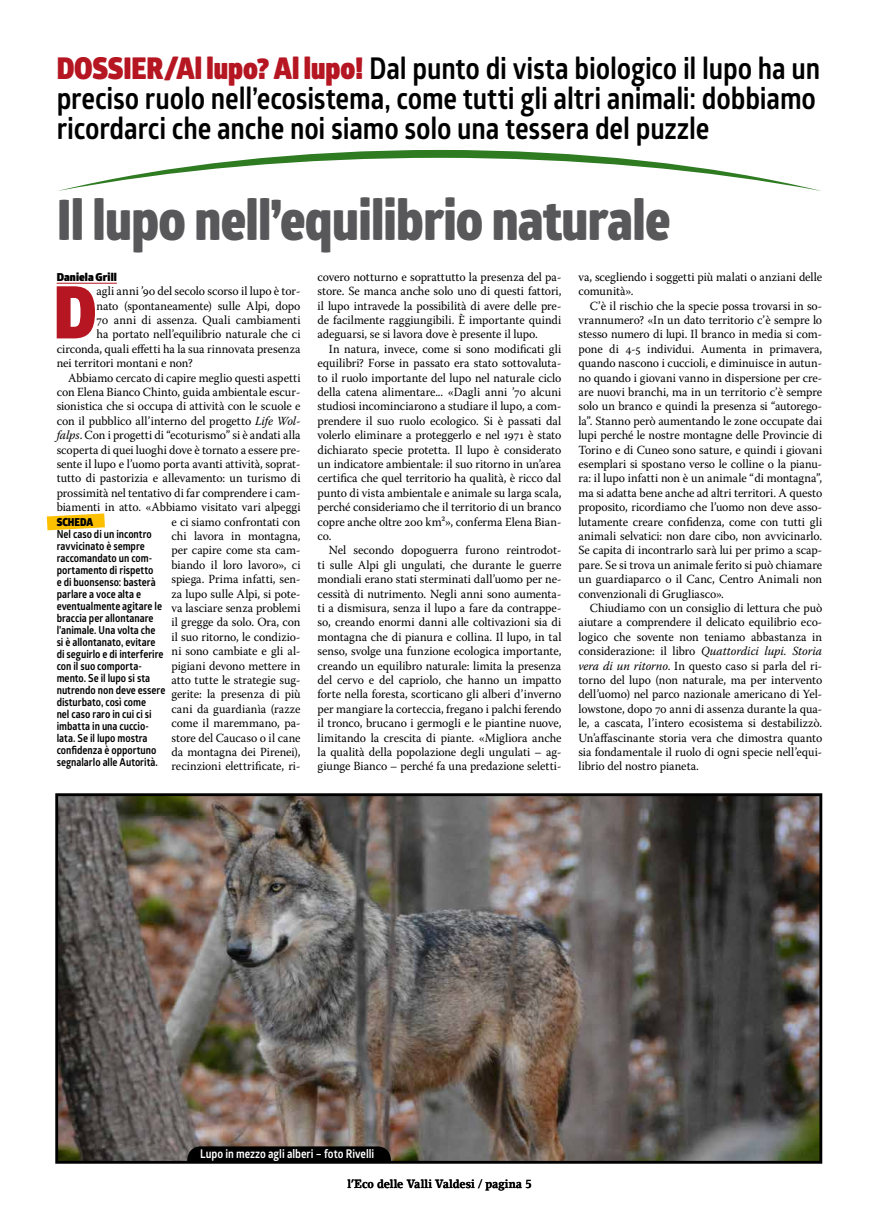
<style>
.page{position:relative;width:879px;height:1219px;background:#fff}
.page>*{position:absolute;margin:0;border:0;box-sizing:border-box;transform-origin:0 0}
.t1{font:900 72.4px "Glober";color:#b51621;scale:.88 1}
.t2{font:800 56px "Glober";letter-spacing:-.015em;color:#58585a;scale:.88 1}
.t3{font:700 30px/30px "Glober";letter-spacing:-.005em;color:#000;scale:.88 1}
.t4{font:12.4px/14.4px "Warnock Pro";letter-spacing:-.005em;color:#000;text-align:justify;scale:.96 1}
.t5{font:700 12px "Glober";color:#fff;scale:.88 1}
.t6{font:700 12px "Lino Letter Std";letter-spacing:-.005em;color:#000;scale:.88 1}
.t7{font:700 11px/12px "Glober";color:#000;scale:.88 1}
.t8{font:900 11px "Glober";letter-spacing:.005em;color:#000}
.t9{font:900 11px "Glober";letter-spacing:.005em;color:#000;scale:.88 1}
.s1{font-weight:900;color:#b51621}
.s2{font-style:italic}
</style>
<div class="page">
<svg style="left:47px;top:513px;width:58px;height:17px"></svg>
<svg style="left:58px;top:150px;width:763px;height:41px"></svg>
<hr style="left:57px;top:283px;width:60px;height:1px;background:#b51621">
<img style="left:59px;top:797px;width:759px;height:363px">
<div style="left:55px;top:793px;width:767px;height:371px;border:3px solid #000"></div>
<svg style="left:186px;top:1146px;width:206px;height:16px;background:#070605"></svg>
<h3 class="t3" style="left:57px;top:53px;width:869px"><span class="s1">DOSSIER/Al lupo? Al lupo!</span> Dal punto di vista biologico il lupo ha un preciso ruolo nell’ecosistema, come tutti gli altri animali: dobbiamo ricordarci che anche noi siamo solo una tessera del puzzle</h3>
<h2 class="t2" style="left:57px;top:179px;width:699px">Il lupo nell’equilibrio naturale</h2>
<p class="t8" style="left:57px;top:268px;width:62px">Daniela Grill</p>
<h1 class="t1" style="left:54px;top:257px;width:50px">D</h1>
<p class="t4" style="left:97px;top:284px;width:214px">agli anni ’90 del secolo scorso il lupo è tor-</p>
<p class="t4" style="left:97px;top:298px;width:214px">nato (spontaneamente) sulle Alpi, dopo</p>
<p class="t4" style="left:97px;top:313px;width:214px">70 anni di assenza. Quali cambiamenti</p>
<p class="t4" style="left:97px;top:327px;width:214px">ha portato nell’equilibrio naturale che ci</p>
<p class="t4" style="left:57px;top:341px;width:255px">circonda, quali effetti ha la sua rinnovata presenza</p>
<p class="t4" style="left:57px;top:356px;width:143px">nei territori montani e non?</p>
<p class="t4" style="left:68px;top:370px;width:244px">Abbiamo cercato di capire meglio questi aspetti</p>
<p class="t4" style="left:57px;top:385px;width:255px">con Elena Bianco Chinto, guida ambientale escur-</p>
<p class="t4" style="left:57px;top:399px;width:255px">sionistica che si occupa di attività con le scuole e</p>
<p class="t4" style="left:57px;top:413px;width:255px">con il pubblico all’interno del progetto <span class="s2">Life Wol-</span></p>
<p class="t4" style="left:57px;top:428px;width:255px"><span class="s2">falps</span>. Con i progetti di “ecoturismo” si è andati alla</p>
<p class="t4" style="left:57px;top:442px;width:255px">scoperta di quei luoghi dove è tornato a essere pre-</p>
<p class="t4" style="left:57px;top:457px;width:255px">sente il lupo e l’uomo porta avanti attività, soprat-</p>
<p class="t4" style="left:57px;top:471px;width:255px">tutto di pastorizia e allevamento: un turismo di</p>
<p class="t4" style="left:57px;top:485px;width:255px">prossimità nel tentativo di far comprendere i cam-</p>
<p class="t4" style="left:57px;top:500px;width:255px">biamenti in atto. «Abbiamo visitato vari alpeggi</p>
<p class="t4" style="left:171px;top:514px;width:136px">e ci siamo confrontati con</p>
<p class="t4" style="left:171px;top:529px;width:136px">chi lavora in montagna,</p>
<p class="t4" style="left:171px;top:543px;width:136px">per capire come sta cam-</p>
<p class="t4" style="left:171px;top:557px;width:136px">biando il loro lavoro», ci</p>
<p class="t4" style="left:171px;top:572px;width:136px">spiega. Prima infatti, sen-</p>
<p class="t4" style="left:171px;top:586px;width:136px">za lupo sulle Alpi, si pote-</p>
<p class="t4" style="left:171px;top:601px;width:136px">va lasciare senza problemi</p>
<p class="t4" style="left:171px;top:615px;width:136px">il gregge da solo. Ora, con</p>
<p class="t4" style="left:171px;top:629px;width:136px">il suo ritorno, le condizio-</p>
<p class="t4" style="left:171px;top:644px;width:136px">ni sono cambiate e gli al-</p>
<p class="t4" style="left:171px;top:658px;width:136px">pigiani devono mettere in</p>
<p class="t4" style="left:171px;top:673px;width:136px">atto tutte le strategie sug-</p>
<p class="t4" style="left:171px;top:687px;width:136px">gerite: la presenza di più</p>
<p class="t4" style="left:171px;top:701px;width:136px">cani da guardianìa (razze</p>
<p class="t4" style="left:171px;top:716px;width:136px">come il maremmano, pa-</p>
<p class="t4" style="left:171px;top:730px;width:136px">store del Caucaso o il cane</p>
<p class="t4" style="left:171px;top:745px;width:136px">da montagna dei Pirenei),</p>
<p class="t4" style="left:171px;top:759px;width:136px">recinzioni elettrificate, ri-</p>
<p class="t9" style="left:57px;top:513px;width:43px">SCHEDA</p>
<p class="t7" style="left:57px;top:527px;width:125px">Nel caso di un incontro ravvicinato è sempre raccomandato un com&shy;portamento di rispetto<br>e di buonsenso: basterà parlare a voce alta e eventualmente agitare le braccia per allontanare l’animale. Una volta che<br>si è allontanato, evitare di seguirlo e di interferire con il suo comporta&shy;mento. Se il lupo si sta nutrendo non deve essere disturbato, così come<br>nel caso raro in cui ci si imbatta in una cuccio&shy;lata. Se il lupo mostra confidenza è opportuno segnalarlo alle Autorità.</p>
<p class="t4" style="left:317px;top:269px;width:255px">covero notturno e soprattutto la presenza del pa&shy;store. Se manca anche solo uno di questi fattori, il lupo intravede la possibilità di avere delle pre&shy;de facilmente raggiungibili. È importante quindi adeguarsi, se si lavora dove è presente il lupo.</p>
<p class="t4" style="left:317px;top:341px;width:255px;text-indent:11px">In natura, invece, come si sono modificati gli equilibri? Forse in passato era stato sottovaluta&shy;to il ruolo importante del lupo nel naturale ciclo della catena alimentare... «Dagli anni ’70 alcuni studiosi incominciarono a studiare il lupo, a com&shy;prendere il suo ruolo ecologico. Si è passati dal volerlo eliminare a proteggerlo e nel 1971 è stato dichiarato specie protetta. Il lupo è considerato un indicatore ambientale: il suo ritorno in un’area certifica che quel territorio ha qualità, è ricco dal punto di vista ambientale e animale su larga scala, perché consideriamo che il territorio di un branco copre anche oltre 200 km²», conferma Elena Bian&shy;co.</p>
<p class="t4" style="left:317px;top:543px;width:255px;text-indent:11px">Nel secondo dopoguerra furono reintrodot&shy;ti sulle Alpi gli ungulati, che durante le guerre mondiali erano stati sterminati dall’uomo per ne&shy;cessità di nutrimento. Negli anni sono aumenta&shy;ti a dismisura, senza il lupo a fare da contrappe&shy;so, creando enormi danni alle coltivazioni sia di montagna che di pianura e collina. Il lupo, in tal senso, svolge una funzione ecologica importante, creando un equilibro naturale: limita la presenza del cervo e del capriolo, che hanno un impatto forte nella foresta, scorticano gli alberi d’inverno per mangiare la corteccia, fregano i palchi ferendo il tronco, brucano i germogli e le piantine nuove, limitando la crescita di piante. «Migliora anche la qualità della popolazione degli ungulati – ag&shy;giunge Bianco – perché fa una predazione seletti-</p>
<p class="t4" style="left:578px;top:269px;width:255px">va, scegliendo i soggetti più malati o anziani delle comunità».</p>
<p class="t4" style="left:578px;top:298px;width:255px;text-indent:11px">C’è il rischio che la specie possa trovarsi in so&shy;vrannumero? «In un dato territorio c’è sempre lo stesso numero di lupi. Il branco in media si com&shy;pone di 4-5 individui. Aumenta in primavera, quando nascono i cuccioli, e diminuisce in autun&shy;no quando i giovani vanno in dispersione per cre&shy;are nuovi branchi, ma in un territorio c’è sempre solo un branco e quindi la presenza si “autorego&shy;la”. Stanno però aumentando le zone occupate dai lupi perché le nostre montagne delle Provincie di Torino e di Cuneo sono sature, e quindi i giovani esemplari si spostano verso le colline o la pianu&shy;ra: il lupo infatti non è un animale “di montagna”, ma si adatta bene anche ad altri territori. A questo proposito, ricordiamo che l’uomo non deve asso&shy;lutamente creare confidenza, come con tutti gli animali selvatici: non dare cibo, non avvicinarlo.<br>Se capita di incontrarlo sarà lui per primo a scap&shy;pare. Se si trova un animale ferito si può chiamare un guardiaparco o il Canc, Centro Animali non convenzionali di Grugliasco».</p>
<p class="t4" style="left:578px;top:601px;width:255px;text-indent:11px">Chiudiamo con un consiglio di lettura che può aiutare a comprendere il delicato equilibrio eco&shy;logico che sovente non teniamo abbastanza in considerazione: il libro <span class="s2">Quattordici lupi. Storia vera di un ritorno</span>. In questo caso si parla del ri&shy;torno del lupo (non naturale, ma per intervento dell’uomo) nel parco nazionale americano di Yel&shy;lowstone, dopo 70 anni di assenza durante la qua&shy;le, a cascata, l’intero ecosistema si destabilizzò.<br>Un’affascinante storia vera che dimostra quanto sia fondamentale il ruolo di ogni specie nell’equi&shy;librio del nostro pianeta.</p>
<p class="t5" style="left:200px;top:1145px;width:199px">Lupo in mezzo agli alberi – foto Rivelli</p>
<p class="t6" style="left:347px;top:1176px;width:211px">l’Eco delle Valli Valdesi / pagina 5</p>
</div>
